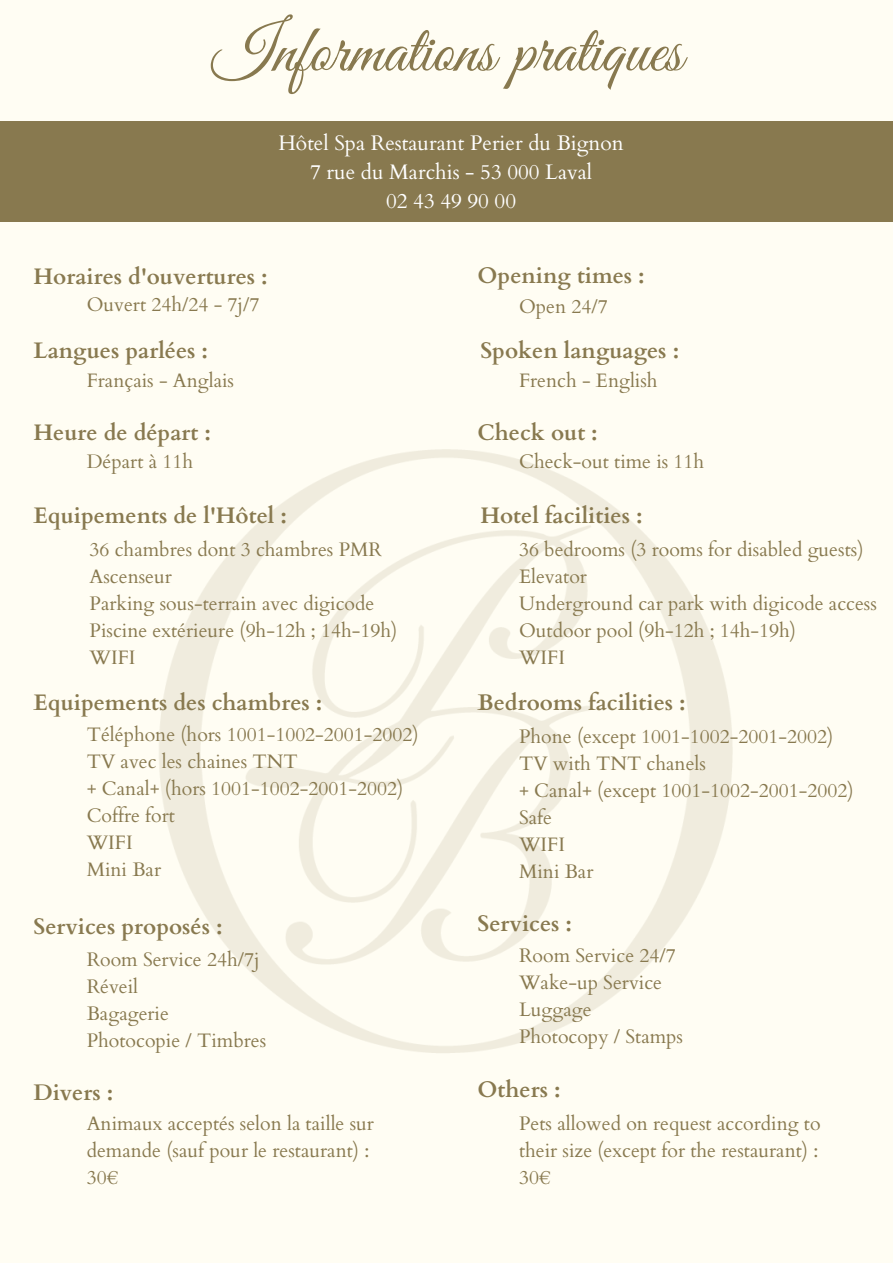
<style>
.page{position:relative;width:893px;height:1264px;background:#fff}
.page>*{position:absolute;margin:0;border:0;box-sizing:border-box;transform-origin:0 0}
.t1{font:67.5px "Great Vibes";color:#88794f}
.t2{font:700 22.5px "Cardo";color:#88794f}
.t3{font:21px/29.2px "Cardo";color:#fff;text-align:center}
.t4{font:19.5px/27px "Cardo";color:#88794f}
</style>
<div class="page">
<div style="left:0;top:0;width:892px;height:1262px;background:#fffdf3"></div>
<img style="left:159px;top:449px;width:574px;height:604px">
<div style="left:0;top:121px;width:892px;height:100px;background:#88794f"></div>
<h1 class="t1" style="left:212px;top:13px;width:472px">Informations pratiques</h1>
<p class="t3" style="left:278px;top:128px;width:347px">Hôtel Spa Restaurant Perier du Bignon<br>7 rue du Marchis - 53 000 Laval<br>02 43 49 90 00</p>
<p class="t2" style="left:33px;top:261px;width:236px">Horaires d'ouvertures :</p>
<p class="t4" style="left:87px;top:291px;width:174px">Ouvert 24h/24 - 7j/7</p>
<p class="t2" style="left:33px;top:336px;width:176px">Langues parlées :</p>
<p class="t4" style="left:87px;top:367px;width:149px">Français - Anglais</p>
<p class="t2" style="left:33px;top:417px;width:179px">Heure de départ :</p>
<p class="t4" style="left:87px;top:448px;width:108px">Départ à 11h</p>
<p class="t2" style="left:33px;top:500px;width:255px">Equipements de l'Hôtel :</p>
<p class="t4" style="left:90px;top:536px;width:309px">36 chambres dont 3 chambres PMR<br>Ascenseur<br>Parking sous-terrain avec digicode<br>Piscine extérieure (9h-12h ; 14h-19h)<br>WIFI</p>
<p class="t2" style="left:33px;top:687px;width:290px">Equipements des chambres :</p>
<p class="t4" style="left:87px;top:721px;width:333px">Téléphone (hors 1001-1002-2001-2002)<br>TV avec les chaines TNT<br>+ Canal+ (hors 1001-1002-2001-2002)<br>Coffre fort<br>WIFI<br>Mini Bar</p>
<p class="t2" style="left:33px;top:911px;width:191px">Services proposés :</p>
<p class="t4" style="left:87px;top:946px;width:181px">Room Service 24h/7j<br>Réveil<br>Bagagerie<br>Photocopie / Timbres</p>
<p class="t2" style="left:33px;top:1078px;width:81px">Divers :</p>
<p class="t4" style="left:87px;top:1110px;width:289px">Animaux acceptés selon la taille sur demande (sauf pour le restaurant) :<br>30€</p>
<p class="t2" style="left:477px;top:260px;width:169px">Opening times :</p>
<p class="t4" style="left:519px;top:294px;width:90px">Open 24/7</p>
<p class="t2" style="left:480px;top:336px;width:200px">Spoken languages :</p>
<p class="t4" style="left:519px;top:367px;width:140px">French - English</p>
<p class="t2" style="left:477px;top:417px;width:122px">Check out :</p>
<p class="t4" style="left:519px;top:448px;width:187px">Check-out time is 11h</p>
<p class="t2" style="left:480px;top:500px;width:164px">Hotel facilities :</p>
<p class="t4" style="left:519px;top:536px;width:359px">36 bedrooms (3 rooms for disabled guests)<br>Elevator<br>Underground car park with digicode access<br>Outdoor pool (9h-12h ; 14h-19h)<br>WIFI</p>
<p class="t2" style="left:477px;top:687px;width:210px">Bedrooms facilities :</p>
<p class="t4" style="left:519px;top:723px;width:336px">Phone (except 1001-1002-2001-2002)<br>TV with TNT chanels<br>+ Canal+ (except 1001-1002-2001-2002)<br>Safe<br>WIFI<br>Mini Bar</p>
<p class="t2" style="left:477px;top:909px;width:96px">Services :</p>
<p class="t4" style="left:519px;top:942px;width:165px">Room Service 24/7<br>Wake-up Service<br>Luggage<br>Photocopy / Stamps</p>
<p class="t2" style="left:477px;top:1074px;width:84px">Others :</p>
<p class="t4" style="left:519px;top:1110px;width:303px">Pets allowed on request according to their size (except for the restaurant) :<br>30€</p>
</div>
